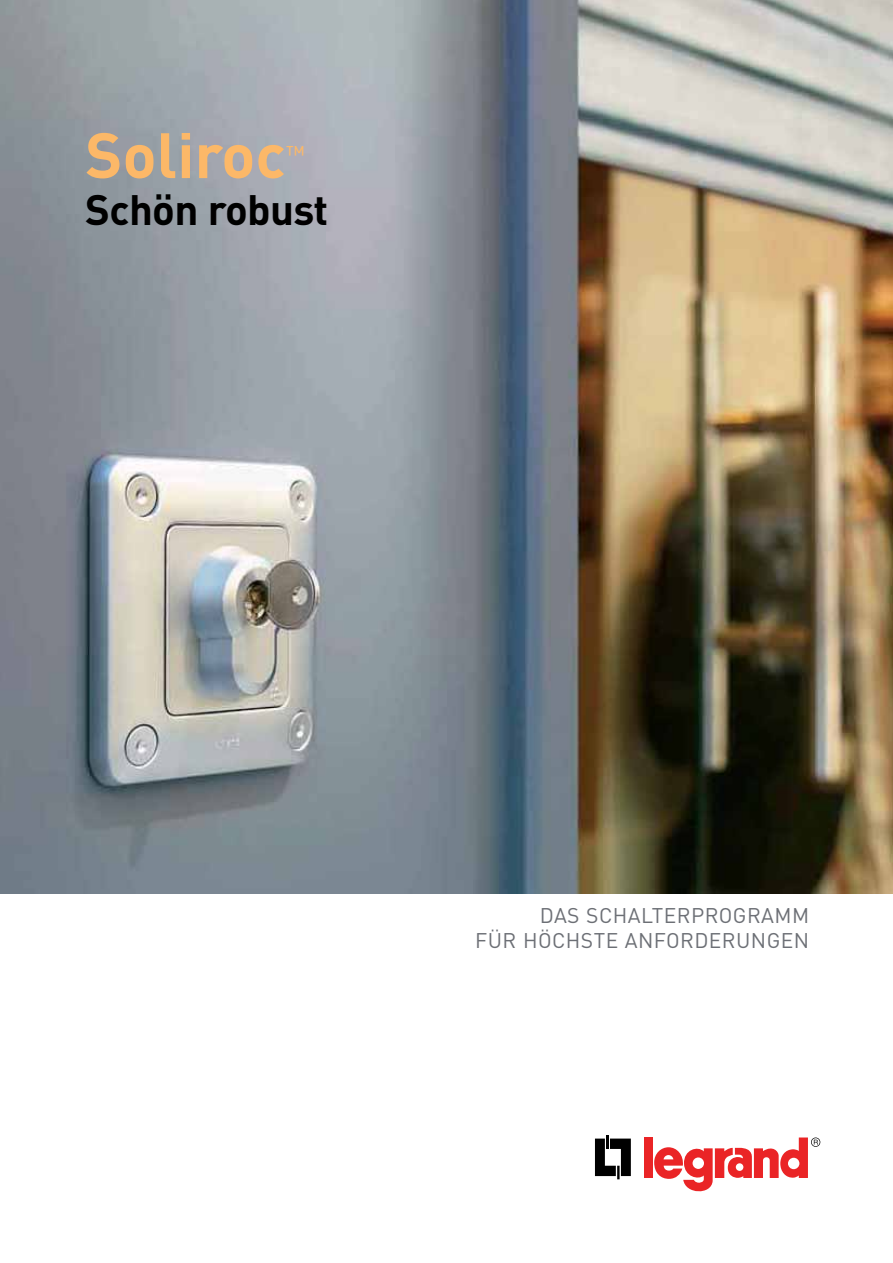
<style>
.page{position:relative;width:893px;height:1263px;background:#fff}
.page>*{position:absolute;margin:0;border:0;box-sizing:border-box;transform-origin:0 0}
.t1{font:700 63px "DIN";color:#fcb868}
.t2{font:700 42px "DIN";letter-spacing:-.015em;color:#000}
.t3{font:22.5px "DIN";color:#fcb868}
.t4{font:21px/25.2px "DIN";letter-spacing:.02em;color:#6c6f75;text-align:right}
</style>
<div class="page">
<img style="left:0;top:0;width:893px;height:893px">
<hr style="left:606px;top:1135px;width:3px;height:14px;background:#000">
<svg style="left:595px;top:1138px;width:36px;height:41px"></svg>
<div style="left:644px;top:1137px;width:9px;height:41px;background:#ea2426"></div>
<svg style="left:654px;top:1137px;width:166px;height:54px"></svg>
<h1 class="t1" style="left:85px;top:133px;width:202px">Soliroc</h1>
<p class="t3" style="left:286px;top:146px;width:20px">™</p>
<h2 class="t2" style="left:85px;top:195px;width:245px">Schön robust</h2>
<p class="t4" style="left:475px;top:905px;width:335px">DAS SCHALTERPROGRAMM<br>FÜR HÖCHSTE ANFORDERUNGEN</p>
</div>
